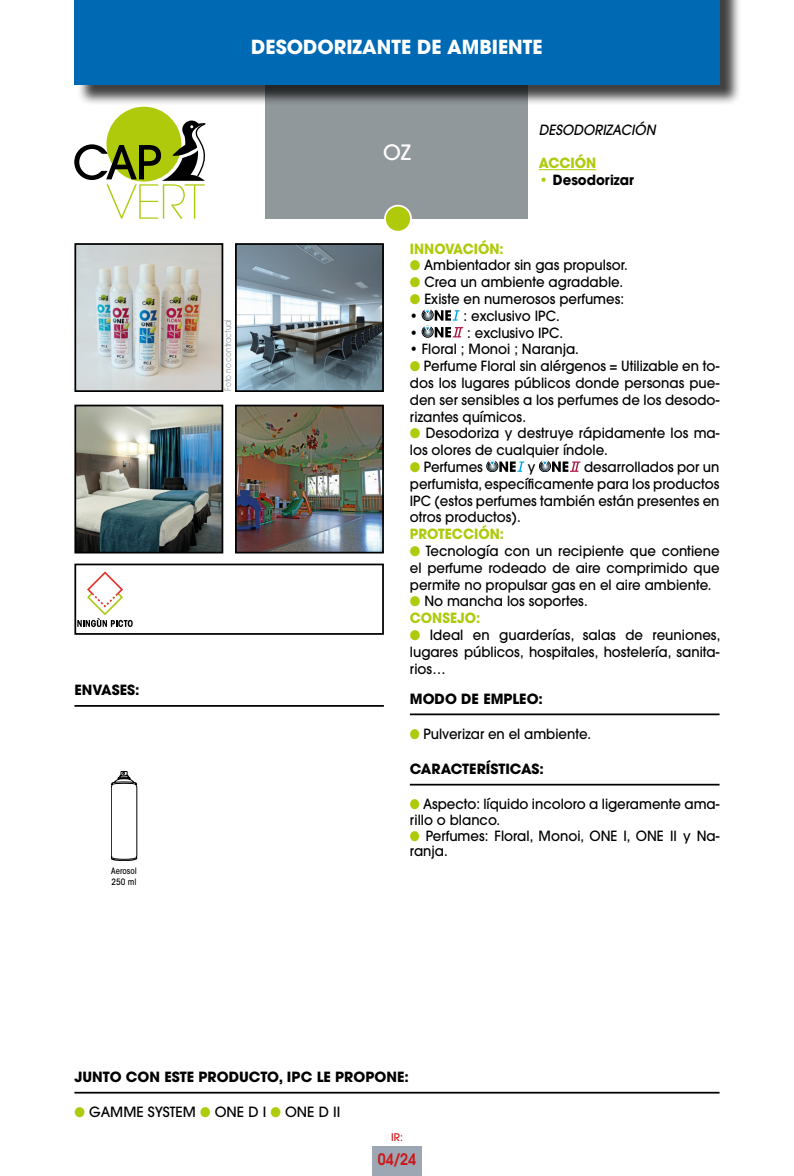
<style>
.page{position:relative;width:794px;height:1176px;background:#fff}
.page>*{position:absolute;margin:0;border:0;box-sizing:border-box;transform-origin:0 0}
.t1{font:500 21px "ITC Avant Garde Std";color:#fff}
.t2{font:700 19.25px "ITC Avant Garde Std";color:#fff}
.t3{font:600 15.75px "ITC Avant Garde Std";color:#cd1719;scale:.9 1}
.t4{font:500 14px/16.8px "ITC Avant Garde Std";color:#000;text-align:justify;scale:.95 1}
.t5{font:700 14px "ITC Avant Garde Std";color:#000}
.t6{font:700 14px "ITC Avant Garde Std";color:#afca0b;scale:.95 1}
.t7{font:500 14px "ITC Avant Garde Std";color:#000}
.t8{font:italic 500 14px "ITC Avant Garde Std";color:#000;scale:.95 1}
.t9{font:700 14px "ITC Avant Garde Std";color:#000;scale:.95 1}
.t10{font:500 10.5px "ITC Avant Garde Std";color:#cd1719}
.t11{font:8.75px "ITC Avant Garde Std";color:#91989c;scale:.85 1}
.t12{font:500 condensed 8.75px "ITC Avant Garde Std";color:#000}
.s1{color:#afca0b}
</style>
<div class="page">
<div style="left:74px;top:563px;width:310px;height:72px;border:2px solid #000"></div>
<div style="left:266px;top:79px;width:262px;height:140px;background:#91989c"></div>
<div style="left:77px;top:0;width:664px;height:106px;background:#000;opacity:.75"></div>
<div style="left:74px;top:0;width:645px;height:84px;background:#0069b4"></div>
<div style="left:372px;top:1146px;width:50px;height:30px;background:#9ca7b3"></div>
<div style="left:106px;top:107px;width:75px;height:75px;background:#afca0b;border-radius:50%"></div>
<svg style="left:74px;top:121px;width:132px;height:98px"></svg>
<div style="left:385px;top:206px;width:26px;height:26px;background:#afca0b;border-radius:50%"></div>
<div style="left:384px;top:205px;width:28px;height:28px;border:2px solid #fff;border-radius:50%"></div>
<div style="left:422px;top:309px;width:11px;height:12px;border:1px solid #000;border-radius:50%"></div>
<div style="left:422px;top:326px;width:11px;height:11px;border:1px solid #000;border-radius:50%"></div>
<svg style="left:423px;top:309px;width:40px;height:28px"></svg>
<div style="left:486px;top:460px;width:12px;height:12px;border:1px solid #000;border-radius:50%"></div>
<svg style="left:487px;top:460px;width:37px;height:12px"></svg>
<div style="left:539px;top:460px;width:12px;height:12px;border:1px solid #000;border-radius:50%"></div>
<svg style="left:540px;top:460px;width:40px;height:12px"></svg>
<hr style="left:539px;top:169px;width:57px;height:1px;background:#afca0b">
<hr style="left:74px;top:705px;width:310px;height:2px;background:#000">
<hr style="left:410px;top:713px;width:309px;height:2px;background:#000">
<hr style="left:410px;top:784px;width:309px;height:1px;background:#000">
<svg style="left:111px;top:771px;width:26px;height:90px"></svg>
<svg style="left:77px;top:571px;width:56px;height:56px"></svg>
<hr style="left:74px;top:1092px;width:645px;height:1px;background:#000">
<img style="left:77px;top:246px;width:143px;height:143px">
<div style="left:74px;top:243px;width:149px;height:149px;border:2px solid #000"></div>
<img style="left:77px;top:408px;width:143px;height:142px">
<div style="left:74px;top:405px;width:149px;height:148px;border:2px solid #000"></div>
<img style="left:238px;top:246px;width:143px;height:143px">
<div style="left:235px;top:243px;width:149px;height:149px;border:2px solid #000"></div>
<img style="left:238px;top:408px;width:143px;height:142px">
<div style="left:235px;top:405px;width:149px;height:148px;border:2px solid #000"></div>
<p class="t2" style="left:251px;top:34px;width:293px">DESODORIZANTE DE AMBIENTE</p>
<p class="t11" style="left:223px;top:391px;width:86px;rotate:-90deg">Foto no contractual</p>
<p class="t5" style="left:74px;top:681px;width:67px">ENVASES:</p>
<p class="t12" style="left:111px;top:865px;width:27px">Aerosol</p>
<p class="t12" style="left:112px;top:876px;width:26px">250 ml</p>
<p class="t1" style="left:383px;top:139px;width:29px">OZ</p>
<p class="t8" style="left:539px;top:121px;width:124px">DESODORIZACIÓN</p>
<p class="t6" style="left:539px;top:154px;width:62px">ACCIÓN</p>
<p class="t9" style="left:539px;top:171px;width:102px"><span class="s1">•</span> Desodorizar</p>
<p class="t6" style="left:410px;top:239px;width:100px">INNOVACIÓN:</p>
<p class="t4" style="left:410px;top:257px;width:231px"><span class="s1">●</span> Ambientador sin gas propulsor.</p>
<p class="t4" style="left:410px;top:273px;width:226px"><span class="s1">●</span> Crea un ambiente agradable.</p>
<p class="t4" style="left:410px;top:290px;width:227px"><span class="s1">●</span> Existe en numerosos perfumes:</p>
<p class="t4" style="left:410px;top:307px;width:10px">•</p>
<p class="t4" style="left:463px;top:307px;width:103px">: exclusivo IPC.</p>
<p class="t4" style="left:410px;top:324px;width:10px">•</p>
<p class="t4" style="left:467px;top:324px;width:103px">: exclusivo IPC.</p>
<p class="t4" style="left:410px;top:341px;width:179px">• Floral ; Monoi ; Naranja.</p>
<p class="t4" style="left:410px;top:357px;width:327px"><span class="s1">●</span> Perfume Floral sin alérgenos = Utilizable en to&shy;dos los lugares públicos donde personas pue&shy;den ser sensibles a los perfumes de los desodo&shy;rizantes químicos.</p>
<p class="t4" style="left:410px;top:425px;width:327px"><span class="s1">●</span> Desodoriza y destruye rápidamente los ma&shy;los olores de cualquier índole.</p>
<p class="t4" style="left:410px;top:458px;width:78px"><span class="s1">●</span> Perfumes</p>
<p class="t4" style="left:528px;top:458px;width:10px">y</p>
<p class="t4" style="left:410px;top:458px;width:327px;text-indent:174px">desarrollados por un perfumista, específicamente para los productos IPC (estos perfumes también están presentes en otros productos).</p>
<p class="t6" style="left:410px;top:525px;width:101px">PROTECCIÓN:</p>
<p class="t4" style="left:410px;top:542px;width:327px"><span class="s1">●</span> Tecnología con un recipiente que contiene el perfume rodeado de aire comprimido que permite no propulsar gas en el aire ambiente.</p>
<p class="t4" style="left:410px;top:593px;width:189px"><span class="s1">●</span> No mancha los soportes.</p>
<p class="t6" style="left:410px;top:609px;width:76px">CONSEJO:</p>
<p class="t4" style="left:410px;top:626px;width:328px"><span class="s1">●</span> Ideal en guarderías, salas de reuniones, lugares públicos, hospitales, hostelería, sanita&shy;rios…</p>
<p class="t5" style="left:410px;top:689px;width:135px">MODO DE EMPLEO:</p>
<p class="t4" style="left:410px;top:725px;width:192px"><span class="s1">●</span> Pulverizar en el ambiente.</p>
<p class="t5" style="left:410px;top:759px;width:136px">CARACTERÍSTICAS:</p>
<p class="t4" style="left:410px;top:796px;width:327px;line-height:15.8px"><span class="s1">●</span> Aspecto: líquido incoloro a ligeramente ama&shy;rillo o blanco.</p>
<p class="t4" style="left:410px;top:827px;width:327px;line-height:15.8px"><span class="s1">●</span> Perfumes: Floral, Monoi, ONE I, ONE II y Na&shy;ranja.</p>
<p class="t5" style="left:74px;top:1067px;width:336px">JUNTO CON ESTE PRODUCTO, IPC LE PROPONE:</p>
<p class="t7" style="left:74px;top:1103px;width:267px"><span class="s1">●</span> GAMME SYSTEM <span class="s1">●</span> ONE D I <span class="s1">●</span> ONE D II</p>
<p class="t10" style="left:391px;top:1130px;width:13px">IR:</p>
<p class="t3" style="left:378px;top:1149px;width:44px">04/24</p>
</div>
